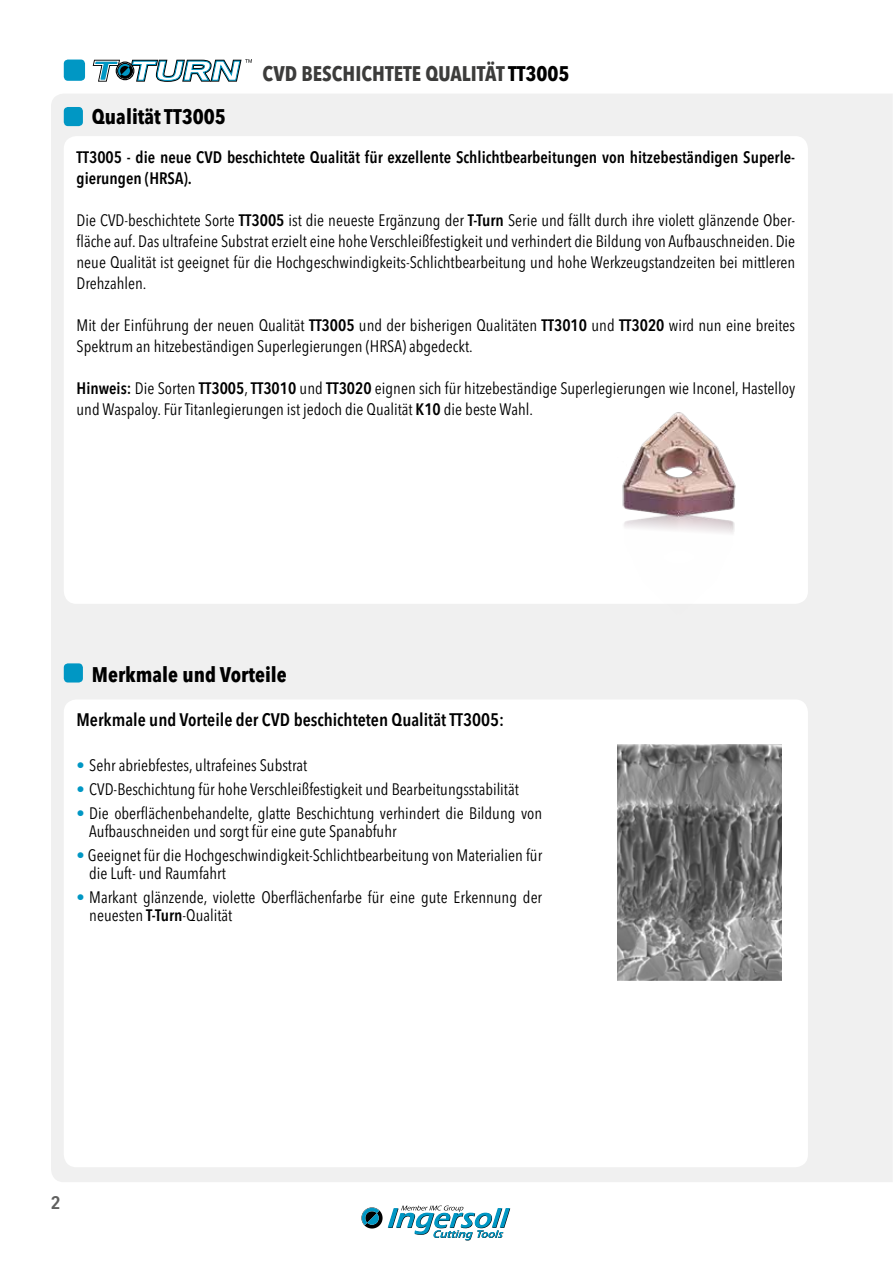
<style>
.page{position:relative;width:893px;height:1263px;background:#fff}
.page>*{position:absolute;margin:0;border:0;box-sizing:border-box;transform-origin:0 0}
.t1{font:700 condensed 21px "Avenir Next LT Pro";color:#000}
.t2{font:700 condensed 21px "Avenir Next LT Pro";color:#3c3c3b}
.t3{font:600 condensed 18px "Avenir Next LT Pro";color:#000}
.t4{font:600 condensed 18px "Avenir Next LT Pro";color:#60605f;scale:1.1 1}
.t5{font:condensed 16.5px/21px "Avenir Next LT Pro";color:#000}
.t6{font:600 condensed 16.5px/21px "Avenir Next LT Pro";color:#000}
.s1{color:#000}
.s2{font-weight:600}
.s3{color:#0097c4}
</style>
<div class="page">
<div style="left:51px;top:94px;width:842px;height:1088px;background:#f0f0f0"></div>
<svg style="left:361px;top:1205px;width:149px;height:35px"></svg>
<div style="left:64px;top:60px;width:21px;height:21px;background:#0097c4;border-radius:4px"></div>
<div style="left:64px;top:663px;width:19px;height:19px;background:#0097c4;border-radius:4px"></div>
<div style="left:64px;top:699px;width:744px;height:468px;background:#fff;border-radius:13px"></div>
<div style="left:64px;top:107px;width:19px;height:19px;background:#0097c4;border-radius:4px"></div>
<div style="left:64px;top:136px;width:744px;height:468px;background:#fff;border-radius:13px"></div>
<svg style="left:92px;top:59px;width:160px;height:23px"></svg>
<img style="left:618px;top:744px;width:163px;height:236px">
<img style="left:622px;top:412px;width:114px;height:94px">
<img style="left:617px;top:506px;width:121px;height:115px">
<p class="t2" style="left:263px;top:61px;width:308px">CVD BESCHICHTETE QUALITÄT <span class="s1">TT3005</span></p>
<p class="t1" style="left:92px;top:104px;width:135px">Qualität TT3005</p>
<p class="t6" style="left:77px;top:147px;width:720px">TT3005 - die neue CVD beschichtete Qualität für exzellente Schlichtbearbeitungen von hitzebeständigen Superle&shy;gierungen (HRSA).</p>
<p class="t5" style="left:77px;top:210px;width:720px;text-align:justify">Die CVD-beschichtete Sorte <span class="s2">TT3005</span> ist die neueste Ergänzung der <span class="s2">T-Turn</span> Serie und fällt durch ihre violett glänzende Ober&shy;fläche auf. Das ultrafeine Substrat erzielt eine hohe Verschleißfestigkeit und verhindert die Bildung von Aufbauschneiden. Die neue Qualität ist geeignet für die Hochgeschwindigkeits-Schlichtbearbeitung und hohe Werkzeugstandzeiten bei mittleren Drehzahlen.</p>
<p class="t5" style="left:77px;top:315px;width:720px">Mit der Einführung der neuen Qualität <span class="s2">TT3005</span> und der bisherigen Qualitäten <span class="s2">TT3010</span> und <span class="s2">TT3020</span> wird nun eine breites<br>Spektrum an hitzebeständigen Superlegierungen (HRSA) abgedeckt.</p>
<p class="t5" style="left:77px;top:378px;width:720px"><span class="s2">Hinweis:</span> Die Sorten <span class="s2">TT3005</span>, <span class="s2">TT3010</span> und <span class="s2">TT3020</span> eignen sich für hitzebeständige Superlegierungen wie Inconel, Hastelloy und Waspaloy. Für Titanlegierungen ist jedoch die Qualität <span class="s2">K10</span> die beste Wahl.</p>
<p class="t1" style="left:92px;top:662px;width:196px">Merkmale und Vorteile</p>
<p class="t3" style="left:77px;top:709px;width:429px">Merkmale und Vorteile der CVD beschichteten Qualität TT3005:</p>
<p class="t5" style="left:77px;top:755px;width:232px"><span class="s3">•</span> Sehr abriebfestes, ultrafeines Substrat</p>
<p class="t5" style="left:77px;top:779px;width:444px"><span class="s3">•</span> CVD-Beschichtung für hohe Verschleißfestigkeit und Bearbeitungsstabilität</p>
<p class="t5" style="left:89px;top:804px;width:454px;line-height:18px;text-indent:-13px"><span class="s3">•</span> Die oberflächenbehandelte, glatte Beschichtung verhindert die Bildung von<br>Aufbauschneiden und sorgt für eine gute Spanabfuhr</p>
<p class="t5" style="left:89px;top:846px;width:454px;line-height:18px;text-indent:-13px"><span class="s3">•</span> Geeignet für die Hochgeschwindigkeit-Schlichtbearbeitung von Materialien für die Luft- und Raumfahrt</p>
<p class="t5" style="left:89px;top:888px;width:454px;line-height:18px;text-indent:-13px"><span class="s3">•</span> Markant glänzende, violette Oberflächenfarbe für eine gute Erkennung der neuesten <span class="s2">T-Turn</span>-Qualität</p>
<p class="t4" style="left:51px;top:1191px;width:11px">2</p>
</div>
